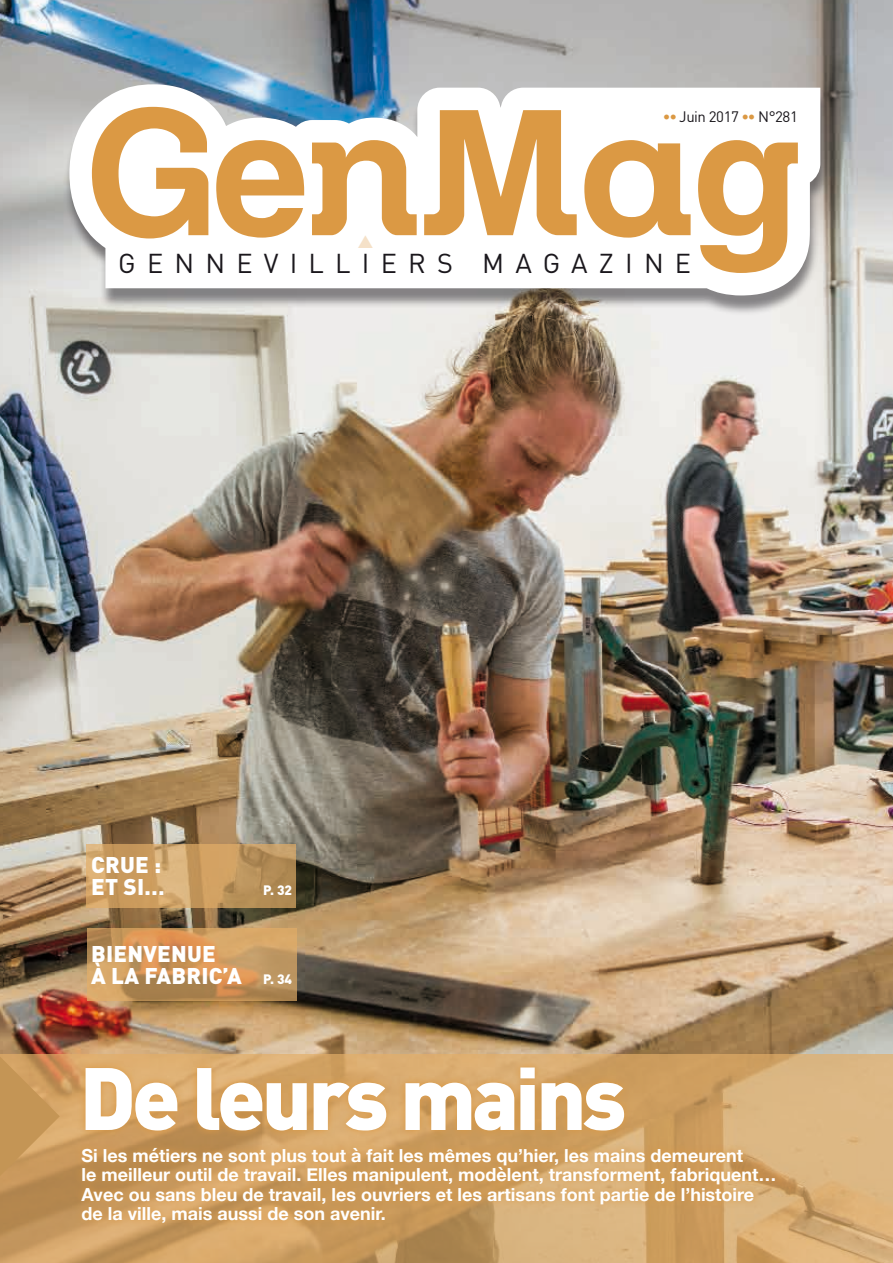
<style>
.page{position:relative;width:893px;height:1263px;background:#fff}
.page>*{position:absolute;margin:0;border:0;box-sizing:border-box;transform-origin:0 0}
.t1{font:900 87px "DINOT";color:#fff}
.t2{font:27px "DINOT";letter-spacing:.415em;color:#1a171c}
.t3{font:900 22.5px/22.5px "DINOT";letter-spacing:.01em;color:#fff}
.t4{font:700 18px/19.5px "Helvetica Neue";color:#fff}
.t5{font:15px "DINOT";letter-spacing:-.03em;color:#1a171c}
.t6{font:900 13.5px "DINOT";color:#fff}
.s1{font-weight:900;color:#db9944}
.s2{font-size:13.5px}
</style>
<div class="page">
<img style="left:0;top:0;width:893px;height:1054px">
<svg style="left:0;top:1054px;width:893px;height:209px;background:#d1a66d"></svg>
<div style="left:63px;top:88px;width:768px;height:227px;background:#1a171c;opacity:.5"></div>
<svg style="left:69px;top:84px;width:751px;height:211px"></svg>
<svg style="left:92px;top:107px;width:706px;height:166px"></svg>
<svg style="left:0;top:1055px;width:60px;height:121px;background:#c9985a"></svg>
<svg style="left:86px;top:844px;width:210px;height:63px;background:#c79b61"></svg>
<svg style="left:87px;top:928px;width:210px;height:73px;background:#c7945a"></svg>
<svg style="left:77px;top:1059px;width:554px;height:80px;background:#d6a05a"></svg>
<svg style="left:74px;top:1140px;width:708px;height:90px;background:#cf9e5f"></svg>
<svg style="left:358px;top:235px;width:15px;height:13px"></svg>
<p class="t5" style="left:663px;top:107px;width:136px"><span class="s1">••</span> Juin 2017 <span class="s1">••</span> N°281</p>
<h2 class="t2" style="left:118px;top:246px;width:574px">GENNEVILLIERS MAGAZINE</h2>
<p class="t3" style="left:91px;top:852px;width:75px">CRUE :<br>ET SI…</p>
<p class="t6" style="left:263px;top:881px;width:31px">P. 32</p>
<p class="t3" style="left:91px;top:942px;width:202px">BIENVENUE<br>À LA FABRIC’A <span class="s2">P. 34</span></p>
<h1 class="t1" style="left:79px;top:1040px;width:549px">DE LEURS MAINS</h1>
<p class="t4" style="left:82px;top:1146px;width:696px">Si les métiers ne sont plus tout à fait les mêmes qu’hier, les mains demeurent<br>le meilleur outil de travail. Elles manipulent, modèlent, transforment, fabriquent… Avec ou sans bleu de travail, les ouvriers et les artisans font partie de l’histoire de la ville, mais aussi de son avenir.</p>
</div>
